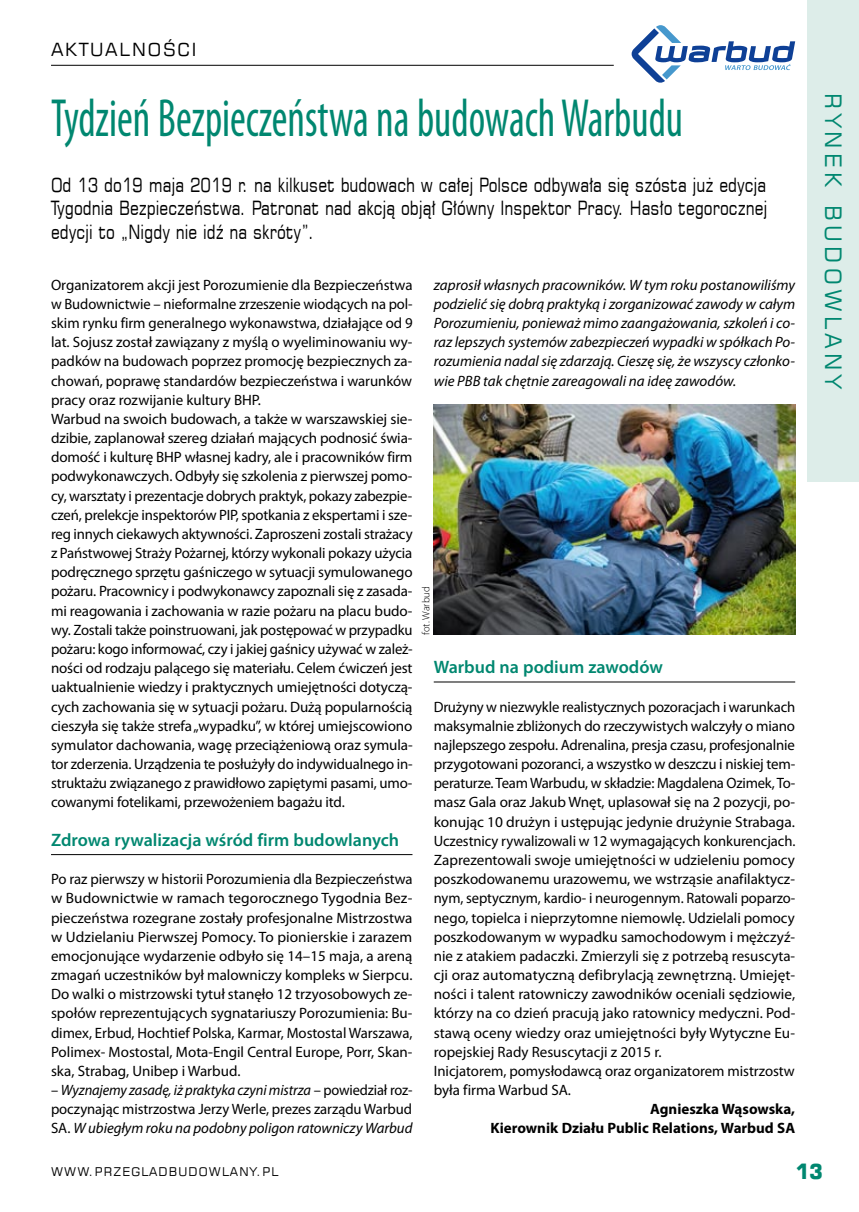
<style>
.page{position:relative;width:859px;height:1212px;background:#fff}
.page>*{position:absolute;margin:0;border:0;box-sizing:border-box;transform-origin:0 0}
.t1{font:condensed 54px "Myriad Pro";color:#008770;scale:.8 1}
.t2{font:22.5px "Square 721 EU";color:#008770}
.t3{font:700 21px "Square 721 EU";color:#008770;scale:.95 1}
.t4{font:19.5px/23.5px "Square 721 EU";color:#000;text-align:justify;scale:.8 1}
.t5{font:600 18px "Myriad Pro";color:#008770}
.t6{font:18px "Square 721 EU";letter-spacing:.1em;color:#000}
.t7{font:15px/19.2px "Myriad Pro";letter-spacing:-.01em;color:#000}
.t8{font:italic 15px/19.2px "Myriad Pro";color:#000;text-align:justify}
.t9{font:italic 15px/19.2px "Myriad Pro";color:#000;text-align:justify;scale:.96 1}
.t10{font:700 15px/19.2px "Myriad Pro";color:#000;text-align:right}
.t11{font:12px "Square 721 EU";letter-spacing:.1em;color:#000}
.t12{font:300 10.5px "Myriad Pro";color:#000}
.s1{font-style:normal}
</style>
<div class="page">
<div style="left:808px;top:0;width:51px;height:481px;background:#ddede9"></div>
<hr style="left:51px;top:65px;width:563px;height:1px;background:#000">
<hr style="left:51px;top:854px;width:361px;height:1px;background:#000">
<hr style="left:434px;top:682px;width:361px;height:1px;background:#000">
<img style="left:434px;top:405px;width:361px;height:230px">
<svg style="left:632px;top:25px;width:163px;height:58px"></svg>
<p class="t6" style="left:51px;top:38px;width:147px">AKTUALNOŚCI</p>
<h1 class="t1" style="left:51px;top:86px;width:792px">Tydzień Bezpieczeństwa na budowach Warbudu</h1>
<h3 class="t4" style="left:51px;top:173px;width:897px">Od 13 do19 maja 2019 r. na kilkuset budowach w całej Polsce odbywała się szósta już edycja Tygodnia Bezpieczeństwa. Patronat nad akcją objął Główny Inspektor Pracy. Hasło tegorocznej edycji to „Nigdy nie idź na skróty”.</h3>
<p class="t7" style="left:51px;top:275px;width:363px">Organizatorem akcji jest Porozumienie dla Bezpieczeństwa w Budownictwie – nieformalne zrzeszenie wiodących na pol&shy;skim rynku firm generalnego wykonawstwa, działające od 9 lat. Sojusz został zawiązany z myślą o wyeliminowaniu wy&shy;padków na budowach poprzez promocję bezpiecznych za&shy;chowań, poprawę standardów bezpieczeństwa i warunków pracy oraz rozwijanie kultury BHP.<br>Warbud na swoich budowach, a także w warszawskiej sie&shy;dzibie, zaplanował szereg działań mających podnosić świa&shy;domość i kulturę BHP własnej kadry, ale i pracowników firm podwykonawczych. Odbyły się szkolenia z pierwszej pomo&shy;cy, warsztaty i prezentacje dobrych praktyk, pokazy zabezpie&shy;czeń, prelekcje inspektorów PIP, spotkania z ekspertami i sze&shy;reg innych ciekawych aktywności. Zaproszeni zostali strażacy z Państwowej Straży Pożarnej, którzy wykonali pokazy użycia podręcznego sprzętu gaśniczego w sytuacji symulowanego pożaru. Pracownicy i podwykonawcy zapoznali się z zasada&shy;mi reagowania i zachowania w razie pożaru na placu budo&shy;wy. Zostali także poinstruowani, jak postępować w przypadku pożaru: kogo informować, czy i jakiej gaśnicy używać w zależ&shy;ności od rodzaju palącego się materiału. Celem ćwiczeń jest uaktualnienie wiedzy i praktycznych umiejętności dotyczą&shy;cych zachowania się w sytuacji pożaru. Dużą popularnością cieszyła się także strefa „wypadku”, w której umiejscowiono symulator dachowania, wagę przeciążeniową oraz symula&shy;tor zderzenia. Urządzenia te posłużyły do indywidualnego in&shy;struktażu związanego z prawidłowo zapiętymi pasami, umo&shy;cowanymi fotelikami, przewożeniem bagażu itd.</p>
<p class="t5" style="left:51px;top:828px;width:350px">Zdrowa rywalizacja wśród firm budowlanych</p>
<p class="t7" style="left:51px;top:869px;width:363px;text-align:justify">Po raz pierwszy w historii Porozumienia dla Bezpieczeństwa w Budownictwie w ramach tegorocznego Tygodnia Bez&shy;pieczeństwa rozegrane zostały profesjonalne Mistrzostwa w Udzielaniu Pierwszej Pomocy. To pionierskie i zarazem emocjonujące wydarzenie odbyło się 14–15 maja, a areną zmagań uczestników był malowniczy kompleks w Sierpcu.<br>Do walki o mistrzowski tytuł stanęło 12 trzyosobowych ze&shy;społów reprezentujących sygnatariuszy Porozumienia: Bu&shy;dimex, Erbud, Hochtief Polska, Karmar, Mostostal Warszawa, Polimex- Mostostal, Mota-Engil Central Europe, Porr, Skan&shy;ska, Strabag, Unibep i Warbud.</p>
<p class="t9" style="left:51px;top:1080px;width:378px"><span class="s1">–</span> Wyznajemy zasadę, iż praktyka czyni mistrza <span class="s1">– powiedział roz&shy;poczynając mistrzostwa Jerzy Werle, prezes zarządu Warbud SA.</span> W ubiegłym roku na podobny poligon ratowniczy Warbud</p>
<p class="t8" style="left:434px;top:275px;width:363px">zaprosił własnych pracowników. W tym roku postanowiliśmy podzielić się dobrą praktyką i zorganizować zawody w całym Porozumieniu, ponieważ mimo zaangażowania, szkoleń i co&shy;raz lepszych systemów zabezpieczeń wypadki w spółkach Po&shy;rozumienia nadal się zdarzają. Cieszę się, że wszyscy członko&shy;wie PBB tak chętnie zareagowali na ideę zawodów.</p>
<p class="t12" style="left:420px;top:635px;width:50px;rotate:-90deg">fot. Warbud</p>
<p class="t5" style="left:434px;top:656px;width:231px">Warbud na podium zawodów</p>
<p class="t7" style="left:434px;top:697px;width:363px">Drużyny w niezwykle realistycznych pozoracjach i warunkach maksymalnie zbliżonych do rzeczywistych walczyły o miano najlepszego zespołu. Adrenalina, presja czasu, profesjonalnie przygotowani pozoranci, a wszystko w deszczu i niskiej tem&shy;peraturze. Team Warbudu, w składzie: Magdalena Ozimek, To&shy;masz Gala oraz Jakub Wnęt, uplasował się na 2 pozycji, po&shy;konując 10 drużyn i ustępując jedynie drużynie Strabaga.<br>Uczestnicy rywalizowali w 12 wymagających konkurencjach.<br>Zaprezentowali swoje umiejętności w udzieleniu pomocy poszkodowanemu urazowemu, we wstrząsie anafilaktycz&shy;nym, septycznym, kardio- i neurogennym. Ratowali poparzo&shy;nego, topielca i nieprzytomne niemowlę. Udzielali pomocy poszkodowanym w wypadku samochodowym i mężczyź&shy;nie z atakiem padaczki. Zmierzyli się z potrzebą resuscyta&shy;cji oraz automatyczną defibrylacją zewnętrzną. Umiejęt&shy;ności i talent ratowniczy zawodników oceniali sędziowie, którzy na co dzień pracują jako ratownicy medyczni. Pod&shy;stawą oceny wiedzy oraz umiejętności były Wytyczne Eu&shy;ropejskiej Rady Resuscytacji z 2015 r.<br>Inicjatorem, pomysłodawcą oraz organizatorem mistrzostw była firma Warbud SA.</p>
<p class="t10" style="left:491px;top:1099px;width:306px">Agnieszka Wąsowska,<br>Kierownik Działu Public Relations, Warbud SA</p>
<h2 class="t2" style="left:847px;top:93px;width:295px;rotate:90deg">RYNE K BUDOWLANY</h2>
<p class="t11" style="left:51px;top:1164px;width:229px">www.przegladbudowlany.pl</p>
<h3 class="t3" style="left:795px;top:1158px;width:31px">13</h3>
</div>
